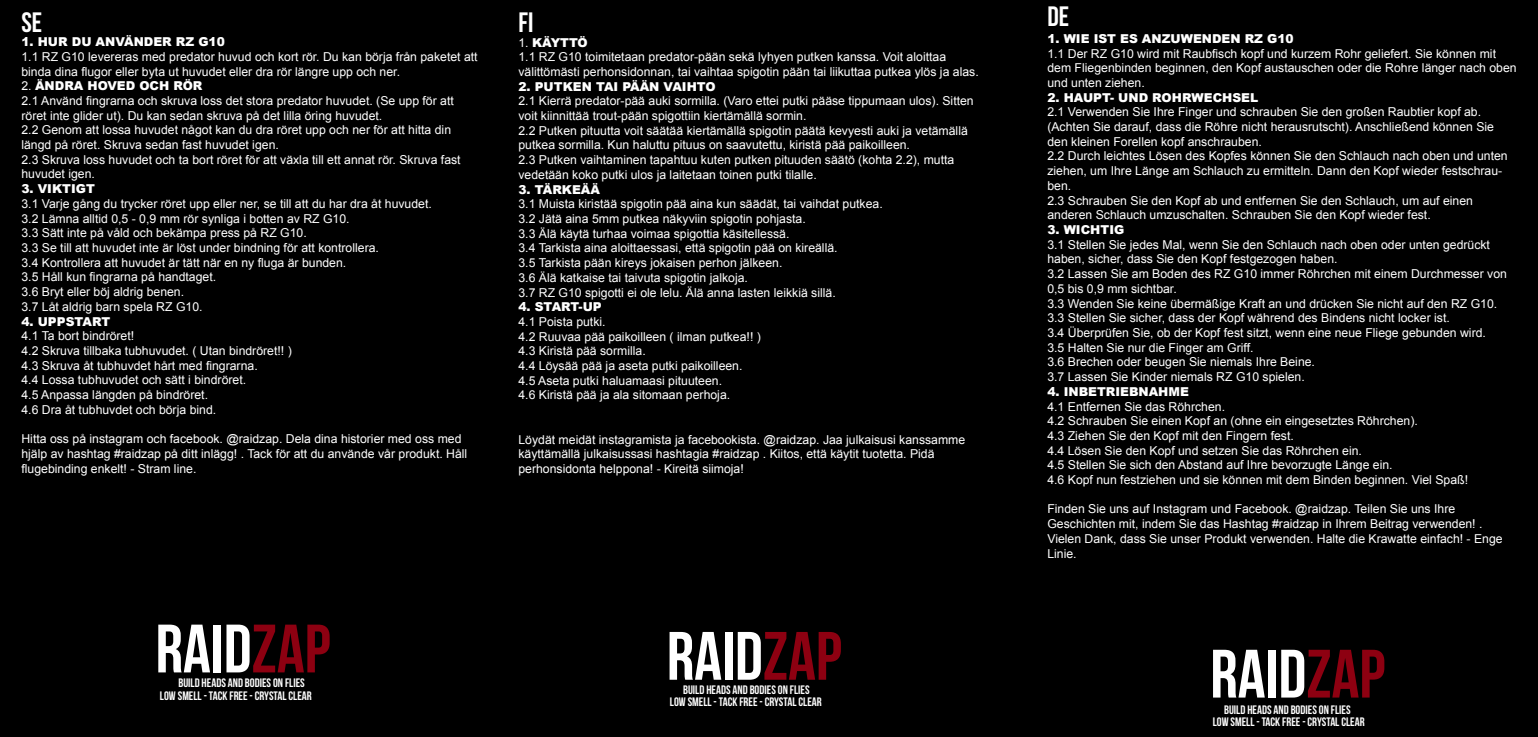
<style>
.page{position:relative;width:1538px;height:737px;background:#000}
.page>*{position:absolute;margin:0;border:0;box-sizing:border-box;transform-origin:0 0}
.t1{font:68.25px "Bebas Neue";color:#fff}
.t2{font:28px "Bebas Neue";color:#fff}
.t3{font:12.25px/14.7px "Arial";color:#fff}
.t4{font:12.25px/12.1px "Bebas Neue";color:#fff}
.t5{font:900 12.25px "Arial";color:#fff}
.s1{font-weight:900}
.s2{color:#8d0011}
</style>
<div class="page">
<h2 class="t2" style="left:21px;top:7px;width:22px">SE</h2>
<p class="t5" style="left:21px;top:33px;width:205px">1. HUR DU ANVÄNDER RZ G10</p>
<p class="t3" style="left:21px;top:49px;width:458px">1.1 RZ G10 levereras med predator huvud och kort rör. Du kan börja från paketet att binda dina flugor eller byta ut huvudet eller dra rör längre upp och ner.</p>
<p class="t3" style="left:21px;top:79px;width:441px">2. <span class="s1">ÄNDRA HOVED OCH RÖR<br></span>2.1 Använd fingrarna och skruva loss det stora predator huvudet. (Se upp för att röret inte glider ut). Du kan sedan skruva på det lilla öring huvudet.<br>2.2 Genom att lossa huvudet något kan du dra röret upp och ner för att hitta din längd på röret. Skruva sedan fast huvudet igen.<br>2.3 Skruva loss huvudet och ta bort röret för att växla till ett annat rör. Skruva fast huvudet igen.</p>
<p class="t5" style="left:21px;top:180px;width:75px">3. VIKTIGT</p>
<p class="t3" style="left:21px;top:196px;width:412px">3.1 Varje gång du trycker röret upp eller ner, se till att du har dra åt huvudet.<br>3.2 Lämna alltid 0,5 - 0,9 mm rör synliga i botten av RZ G10.<br>3.3 Sätt inte på våld och bekämpa press på RZ G10.<br>3.3 Se till att huvudet inte är löst under bindning för att kontrollera.<br>3.4 Kontrollera att huvudet är tätt när en ny fluga är bunden.<br>3.5 Håll kun fingrarna på handtaget.<br>3.6 Bryt eller böj aldrig benen.<br>3.7 Låt aldrig barn spela RZ G10.</p>
<p class="t5" style="left:21px;top:312px;width:90px">4. UPPSTART</p>
<p class="t3" style="left:21px;top:329px;width:272px">4.1 Ta bort bindröret!<br>4.2 Skruva tillbaka tubhuvudet. ( Utan bindröret!! )<br>4.3 Skruva åt tubhuvdet hårt med fingrarna.<br>4.4 Lossa tubhuvudet och sätt i bindröret.<br>4.5 Anpassa längden på bindröret.<br>4.6 Dra åt tubhuvdet och börja bind.</p>
<p class="t3" style="left:21px;top:431px;width:447px">Hitta oss på instagram och facebook. @raidzap. Dela dina historier med oss med hjälp av hashtag #raidzap på ditt inlägg! . Tack för att du använde vår produkt. Håll flugebinding enkelt! - Stram line.</p>
<h2 class="t2" style="left:518px;top:7px;width:16px">FI</h2>
<p class="t3" style="left:518px;top:35px;width:462px">1. <span class="s1">KÄYTTÖ<br></span>1.1 RZ G10 toimitetaan predator-pään sekä lyhyen putken kanssa. Voit aloittaa välittömästi perhonsidonnan, tai vaihtaa spigotin pään tai liikuttaa putkea ylös ja alas.</p>
<p class="t5" style="left:518px;top:77px;width:199px">2. PUTKEN TAI PÄÄN VAIHTO</p>
<p class="t3" style="left:518px;top:94px;width:457px">2.1 Kierrä predator-pää auki sormilla. (Varo ettei putki pääse tippumaan ulos). Sitten voit kiinnittää trout-pään spigottiin kiertämällä sormin.<br>2.2 Putken pituutta voit säätää kiertämällä spigotin päätä kevyesti auki ja vetämällä putkea sormilla. Kun haluttu pituus on saavutettu, kiristä pää paikoilleen.<br>2.3 Putken vaihtaminen tapahtuu kuten putken pituuden säätö (kohta 2.2), mutta vedetään koko putki ulos ja laitetaan toinen putki tilalle.</p>
<p class="t5" style="left:518px;top:180px;width:83px">3. TÄRKEÄÄ</p>
<p class="t3" style="left:518px;top:197px;width:366px">3.1 Muista kiristää spigotin pää aina kun säädät, tai vaihdat putkea.<br>3.2 Jätä aina 5mm putkea näkyviin spigotin pohjasta.<br>3.3 Älä käytä turhaa voimaa spigottia käsitellessä.<br>3.4 Tarkista aina aloittaessasi, että spigotin pää on kireällä.<br>3.5 Tarkista pään kireys jokaisen perhon jälkeen.<br>3.6 Älä katkaise tai taivuta spigotin jalkoja.<br>3.7 RZ G10 spigotti ei ole lelu. Älä anna lasten leikkiä sillä.</p>
<p class="t5" style="left:518px;top:298px;width:85px">4. START-UP</p>
<p class="t3" style="left:518px;top:314px;width:244px">4.1 Poista putki.<br>4.2 Ruuvaa pää paikoilleen ( ilman putkea!! )<br>4.3 Kiristä pää sormilla.<br>4.4 Löysää pää ja aseta putki paikoilleen.<br>4.5 Aseta putki haluamaasi pituuteen.<br>4.6 Kiristä pää ja ala sitomaan perhoja.</p>
<p class="t3" style="left:518px;top:432px;width:448px">Löydät meidät instagramista ja facebookista. @raidzap. Jaa julkaisusi kanssamme käyttämällä julkaisussasi hashtagia #raidzap . Kiitos, että käytit tuotetta. Pidä perhonsidonta helppona! - Kireitä siimoja!</p>
<h1 class="t1" style="left:156px;top:611px;width:176px">RAID<span class="s2">ZAP</span></h1>
<p class="t4" style="left:160px;top:677px;width:153px;text-indent:18px">BUILD HEADS AND BODIES ON FLIES<br>LOW SMELL - TACK FREE - CRYSTAL CLEAR</p>
<h1 class="t1" style="left:667px;top:618px;width:176px">RAID<span class="s2">ZAP</span></h1>
<p class="t4" style="left:683px;top:684px;width:128px">BUILD HEADS AND BODIES ON FLIES</p>
<p class="t4" style="left:670px;top:695px;width:153px">LOW SMELL - TACK FREE - CRYSTAL CLEAR</p>
<h2 class="t2" style="left:1047px;top:1px;width:23px">DE</h2>
<p class="t5" style="left:1047px;top:30px;width:248px">1. WIE IST ES ANZUWENDEN RZ G10</p>
<p class="t3" style="left:1047px;top:46px;width:471px">1.1 Der RZ G10 wird mit Raubfisch kopf und kurzem Rohr geliefert. Sie können mit dem Fliegenbinden beginnen, den Kopf austauschen oder die Rohre länger nach oben und unten ziehen.</p>
<p class="t5" style="left:1047px;top:88px;width:212px">2. HAUPT- UND ROHRWECHSEL</p>
<p class="t3" style="left:1047px;top:105px;width:462px">2.1 Verwenden Sie Ihre Finger und schrauben Sie den großen Raubtier kopf ab. (Achten Sie darauf, dass die Röhre nicht herausrutscht). Anschließend können Sie den kleinen Forellen kopf anschrauben.<br>2.2 Durch leichtes Lösen des Kopfes können Sie den Schlauch nach oben und unten ziehen, um Ihre Länge am Schlauch zu ermitteln. Dann den Kopf wieder festschrau&shy;ben.<br>2.3 Schrauben Sie den Kopf ab und entfernen Sie den Schlauch, um auf einen anderen Schlauch umzuschalten. Schrauben Sie den Kopf wieder fest.</p>
<p class="t5" style="left:1047px;top:221px;width:78px">3. WICHTIG</p>
<p class="t3" style="left:1047px;top:237px;width:461px">3.1 Stellen Sie jedes Mal, wenn Sie den Schlauch nach oben oder unten gedrückt haben, sicher, dass Sie den Kopf festgezogen haben.<br>3.2 Lassen Sie am Boden des RZ G10 immer Röhrchen mit einem Durchmesser von 0,5 bis 0,9 mm sichtbar.<br>3.3 Wenden Sie keine übermäßige Kraft an und drücken Sie nicht auf den RZ G10.<br>3.3 Stellen Sie sicher, dass der Kopf während des Bindens nicht locker ist.<br>3.4 Überprüfen Sie, ob der Kopf fest sitzt, wenn eine neue Fliege gebunden wird.<br>3.5 Halten Sie nur die Finger am Griff.<br>3.6 Brechen oder beugen Sie niemals Ihre Beine.<br>3.7 Lassen Sie Kinder niemals RZ G10 spielen.</p>
<p class="t5" style="left:1047px;top:382px;width:143px">4. INBETRIEBNAHME</p>
<p class="t3" style="left:1047px;top:399px;width:422px">4.1 Entfernen Sie das Röhrchen.<br>4.2 Schrauben Sie einen Kopf an (ohne ein eingesetztes Röhrchen).<br>4.3 Ziehen Sie den Kopf mit den Fingern fest.<br>4.4 Lösen Sie den Kopf und setzen Sie das Röhrchen ein.<br>4.5 Stellen Sie sich den Abstand auf Ihre bevorzugte Länge ein.<br>4.6 Kopf nun festziehen und sie können mit dem Binden beginnen. Viel Spaß!</p>
<p class="t3" style="left:1047px;top:502px;width:457px">Finden Sie uns auf Instagram und Facebook. @raidzap. Teilen Sie uns Ihre Geschichten mit, indem Sie das Hashtag #raidzap in Ihrem Beitrag verwenden! .<br>Vielen Dank, dass Sie unser Produkt verwenden. Halte die Krawatte einfach! - Enge Linie.</p>
<h1 class="t1" style="left:1210px;top:636px;width:176px">RAID<span class="s2">ZAP</span></h1>
<p class="t4" style="left:1224px;top:703px;width:128px">BUILD HEADS AND BODIES ON FLIES</p>
<p class="t4" style="left:1213px;top:715px;width:153px">LOW SMELL - TACK FREE - CRYSTAL CLEAR</p>
</div>
